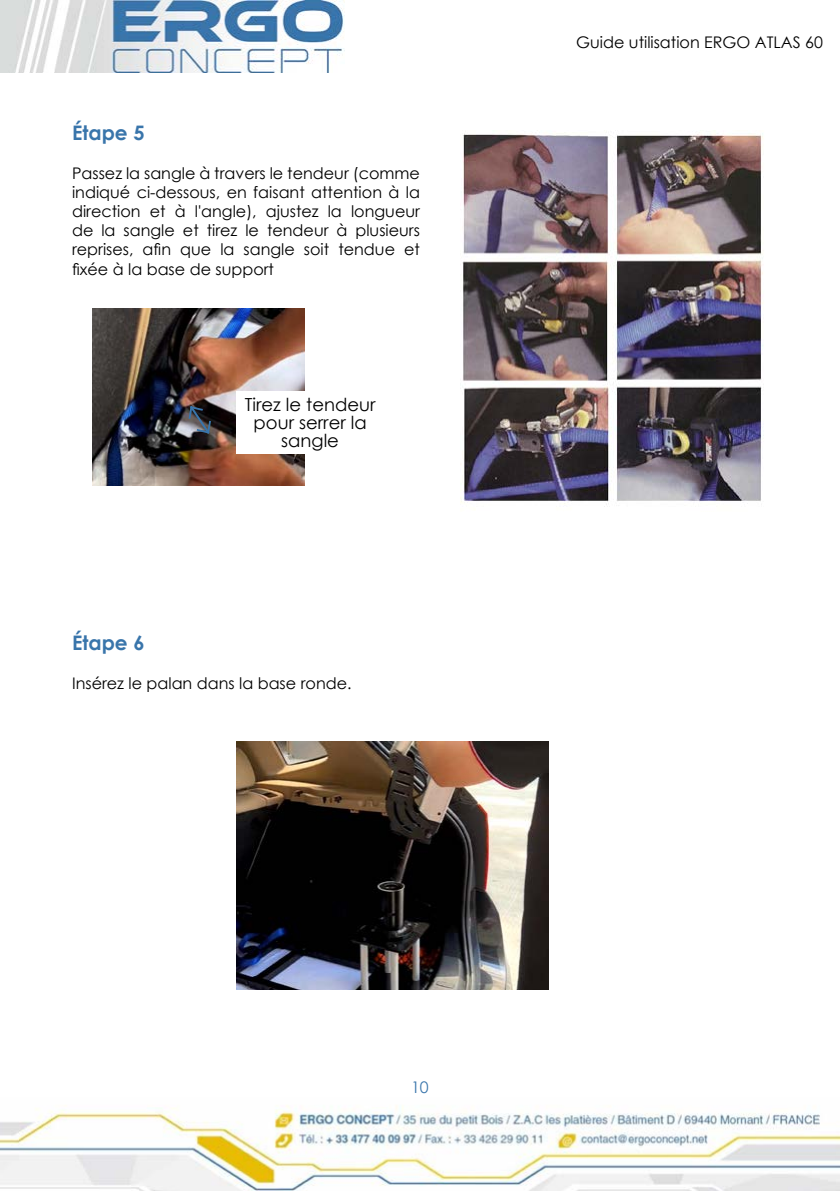
<style>
.page{position:relative;width:840px;height:1191px;background:#fff}
.page>*{position:absolute;margin:0;border:0;box-sizing:border-box;transform-origin:0 0}
.t1{font:700 20px "Century Gothic";color:#3975ab}
.t2{font:18px/18px "Century Gothic";color:#000;text-align:center}
.t3{font:16px/19.2px "Century Gothic";color:#000;text-align:justify}
.t4{font:16px "Century Gothic";color:#3975ab}
</style>
<div class="page">
<img style="left:0;top:0;width:344px;height:72px">
<img style="left:0;top:1105px;width:840px;height:86px">
<img style="left:460px;top:130px;width:304px;height:377px">
<img style="left:236px;top:741px;width:312px;height:248px">
<img style="left:92px;top:308px;width:212px;height:177px">
<svg style="left:187px;top:404px;width:25px;height:31px"></svg>
<div style="left:236px;top:391px;width:148px;height:63px;background:#fff"></div>
<p class="t1" style="left:72px;top:118px;width:74px">Étape 5</p>
<p class="t3" style="left:72px;top:163px;width:349px">Passez la sangle à travers le tendeur (comme indiqué ci-dessous, en faisant attention à la direction et à l'angle), ajustez la longueur de la sangle et tirez le tendeur à plusieurs reprises, afin que la sangle soit tendue et fixée à la base de support</p>
<p class="t2" style="left:245px;top:395px;width:132px">Tirez le tendeur pour serrer la sangle</p>
<p class="t1" style="left:72px;top:628px;width:74px">Étape 6</p>
<p class="t3" style="left:72px;top:673px;width:281px">Insérez le palan dans la base ronde.</p>
<p class="t3" style="left:576px;top:32px;width:248px">Guide utilisation ERGO ATLAS 60</p>
<p class="t4" style="left:411px;top:1076px;width:19px">10</p>
</div>
